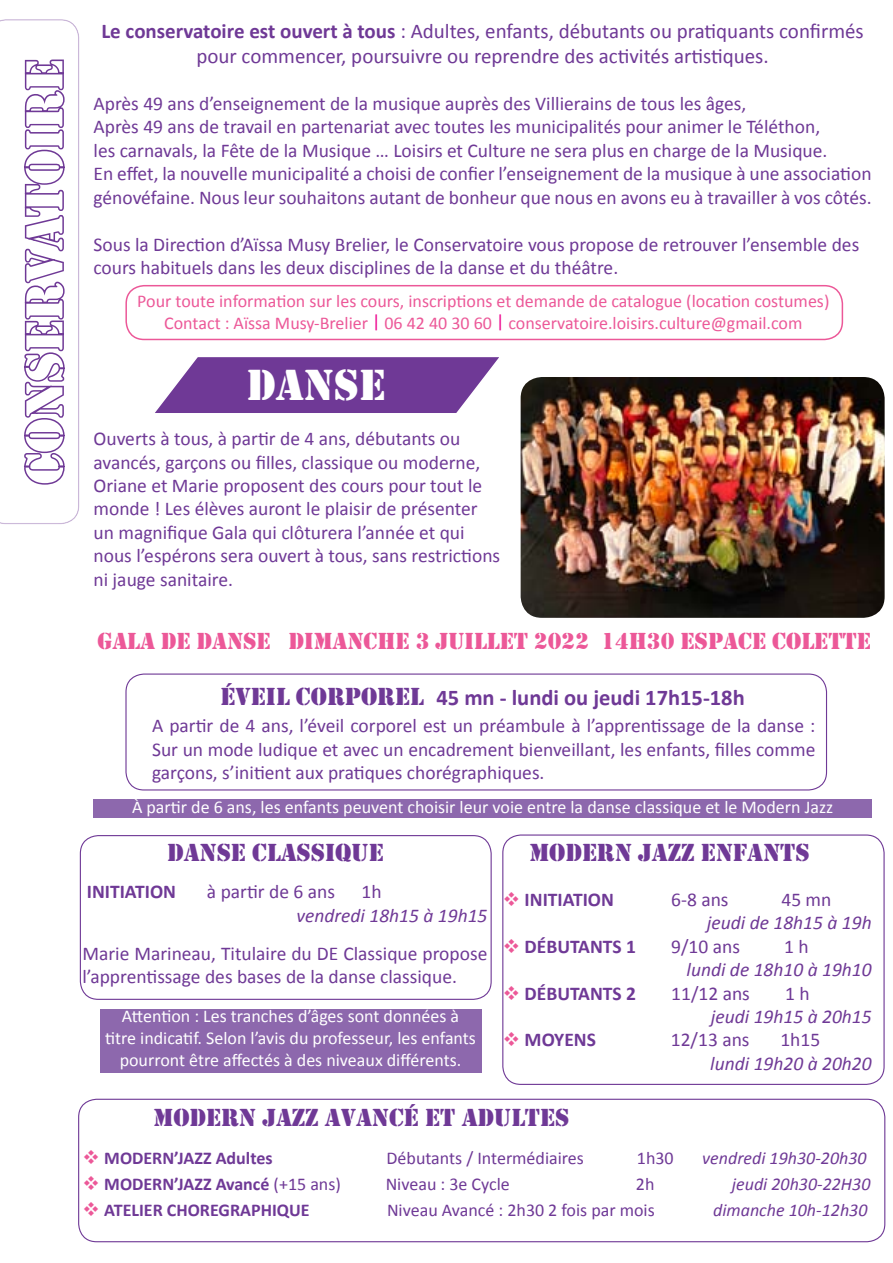
<style>
.page{position:relative;width:893px;height:1263px;background:#fff}
.page>*{position:absolute;margin:0;border:0;box-sizing:border-box;transform-origin:0 0}
.t1{font:54px "Stencil";color:#fff}
.t2{font:45px "Stencil";color:#fff}
.t3{font:25.5px "Stencil";color:#6f3996}
.t4{font:24px "Stencil";color:#ec5898}
.t5{font:700 22.5px "Calibri";color:#6f3996}
.t6{font:21px/25.2px "Calibri";color:#6f3996;text-align:center}
.t7{font:19.5px/23.4px "Calibri";color:#6f3996}
.t8{font:italic 19.5px "Calibri";color:#6f3996}
.t9{font:700 19.5px "Calibri";color:#6f3996}
.t10{font:18px/21.6px "Calibri";color:#fff;text-align:center}
.t11{font:18px/21.6px "Calibri";color:#ec5898;text-align:center}
.t12{font:18px "Calibri";color:#6f3996}
.t13{font:700 18px "Calibri";color:#6f3996}
.t14{font:italic 18px "Calibri";color:#6f3996}
.s1{font-weight:700}
.s2{color:#ec008c}
.s3{font-family:"Stencil";font-weight:400;font-size:25.5px}
.s4{color:#ec5898}
.s5{font-weight:400}
</style>
<div class="page">
<svg style="left:155px;top:357px;width:344px;height:56px;background:#8151a3"></svg>
<div style="left:94px;top:799px;width:778px;height:18px;background:#8d68ad"></div>
<div style="left:100px;top:1009px;width:381px;height:64px;background:#8d68ad"></div>
<div style="left:80px;top:835px;width:412px;height:165px;border:1px solid #6f3996;border-radius:18px"></div>
<div style="left:502px;top:834px;width:383px;height:251px;border:1px solid #6f3996;border-radius:18px"></div>
<div style="left:78px;top:1099px;width:807px;height:143px;border:1px solid #6f3996;border-radius:18px"></div>
<div style="left:125px;top:673px;width:702px;height:117px;border:1px solid #6f3996;border-radius:18px"></div>
<div style="left:125px;top:285px;width:718px;height:55px;border:2px solid #ec5898;border-radius:18px"></div>
<svg style="left:0;top:19px;width:79px;height:505px"></svg>
<img style="left:521px;top:377px;width:364px;height:241px">
<h1 class="t1" style="left:13px;top:484px;width:424px;rotate:-90deg">CONSERVATOIRE</h1>
<p class="t6" style="left:101px;top:18px;width:764px"><span class="s1">Le conservatoire est ouvert à tous</span> : Adultes, enfants, débutants ou pratiquants confirmés pour commencer, poursuivre ou reprendre des activités artistiques.</p>
<p class="t7" style="left:94px;top:91px;width:780px">Après 49 ans d’enseignement de la musique auprès des Villierains de tous les âges,<br>Après 49 ans de travail en partenariat avec toutes les municipalités pour animer le Téléthon,<br>les carnavals, la Fête de la Musique … Loisirs et Culture ne sera plus en charge de la Musique.<br>En effet, la nouvelle municipalité a choisi de confier l’enseignement de la musique à une association génovéfaine. Nous leur souhaitons autant de bonheur que nous en avons eu à travailler à vos côtés.</p>
<p class="t7" style="left:94px;top:232px;width:767px">Sous la Direction d’Aïssa Musy Brelier, le Conservatoire vous propose de retrouver l’ensemble des cours habituels dans les deux disciplines de la danse et du théâtre.</p>
<p class="t11" style="left:137px;top:290px;width:694px">Pour toute information sur les cours, inscriptions et demande de catalogue (location costumes)<br>Contact : Aïssa Musy-Brelier <span class="s2">|</span> 06 42 40 30 60 <span class="s2">|</span> conservatoire.loisirs.culture@gmail.com</p>
<h2 class="t2" style="left:247px;top:359px;width:140px">DANSE</h2>
<p class="t7" style="left:94px;top:426px;width:408px">Ouverts à tous, à partir de 4 ans, débutants ou avancés, garçons ou filles, classique ou moderne, Oriane et Marie proposent des cours pour tout le monde ! Les élèves auront le plaisir de présenter un magnifique Gala qui clôturera l’année et qui nous l’espérons sera ouvert à tous, sans restrictions ni jauge sanitaire.</p>
<p class="t4" style="left:98px;top:627px;width:775px">GALA DE DANSE DIMANCHE 3 JUILLET 2022 14H30 ESPACE COLETTE</p>
<p class="t5" style="left:221px;top:681px;width:526px"><span class="s3">ÉVEIL CORPOREL</span> 45 mn - lundi ou jeudi 17h15-18h</p>
<p class="t7" style="left:152px;top:713px;width:665px;text-align:justify">A partir de 4 ans, l’éveil corporel est un préambule à l’apprentissage de la danse :<br>Sur un mode ludique et avec un encadrement bienveillant, les enfants, filles comme garçons, s’initient aux pratiques chorégraphiques.</p>
<p class="t10" style="left:132px;top:796px;width:703px">À partir de 6 ans, les enfants peuvent choisir leur voie entre la danse classique et le Modern Jazz</p>
<h3 class="t3" style="left:167px;top:838px;width:218px">DANSE CLASSIQUE</h3>
<h3 class="t3" style="left:529px;top:838px;width:282px">MODERN JAZZ ENFANTS</h3>
<p class="t9" style="left:503px;top:886px;width:113px"><span class="s4">❖</span> INITIATION</p>
<p class="t7" style="left:671px;top:887px;width:59px">6-8 ans</p>
<p class="t7" style="left:781px;top:887px;width:51px">45 mn</p>
<p class="t8" style="left:707px;top:909px;width:166px">jeudi de 18h15 à 19h</p>
<p class="t9" style="left:503px;top:932px;width:135px"><span class="s4">❖</span> DÉBUTANTS 1</p>
<p class="t7" style="left:671px;top:934px;width:70px">9/10 ans</p>
<p class="t7" style="left:784px;top:934px;width:26px">1 h</p>
<p class="t8" style="left:687px;top:956px;width:187px">lundi de 18h10 à 19h10</p>
<p class="t9" style="left:503px;top:979px;width:135px"><span class="s4">❖</span> DÉBUTANTS 2</p>
<p class="t7" style="left:671px;top:981px;width:80px">11/12 ans</p>
<p class="t7" style="left:785px;top:981px;width:26px">1 h</p>
<p class="t8" style="left:711px;top:1003px;width:162px">jeudi 19h15 à 20h15</p>
<p class="t9" style="left:503px;top:1026px;width:95px"><span class="s4">❖</span> MOYENS</p>
<p class="t7" style="left:671px;top:1028px;width:80px">12/13 ans</p>
<p class="t7" style="left:780px;top:1028px;width:41px">1h15</p>
<p class="t8" style="left:710px;top:1050px;width:163px">lundi 19h20 à 20h20</p>
<p class="t9" style="left:87px;top:878px;width:91px">INITIATION</p>
<p class="t7" style="left:207px;top:880px;width:130px">à partir de 6 ans</p>
<p class="t7" style="left:361px;top:880px;width:22px">1h</p>
<p class="t8" style="left:296px;top:902px;width:192px">vendredi 18h15 à 19h15</p>
<p class="t7" style="left:82px;top:941px;width:406px">Marie Marineau, Titulaire du DE Classique propose l’apprentissage des bases de la danse classique.</p>
<p class="t10" style="left:105px;top:1005px;width:372px">Attention : Les tranches d’âges sont données à titre indicatif. Selon l’avis du professeur, les enfants pourront être affectés à des niveaux différents.</p>
<h3 class="t3" style="left:153px;top:1103px;width:188px">MODERN JAZZ AVANCÉ</h3>
<h3 class="t3" style="left:425px;top:1103px;width:53px">ET ADULTES</h3>
<p class="t13" style="left:82px;top:1145px;width:192px"><span class="s4">❖</span> MODERN’JAZZ Adultes</p>
<p class="t12" style="left:386px;top:1145px;width:199px">Débutants / Intermédiaires</p>
<p class="t12" style="left:637px;top:1145px;width:38px">1h30</p>
<p class="t14" style="left:702px;top:1145px;width:166px">vendredi 19h30-20h30</p>
<p class="t13" style="left:82px;top:1171px;width:260px"><span class="s4">❖</span> MODERN’JAZZ Avancé <span class="s5">(+15 ans)</span></p>
<p class="t12" style="left:386px;top:1171px;width:126px">Niveau : 3e Cycle</p>
<p class="t12" style="left:636px;top:1171px;width:20px">2h</p>
<p class="t14" style="left:732px;top:1171px;width:140px">jeudi 20h30-22H30</p>
<p class="t13" style="left:82px;top:1198px;width:229px"><span class="s4">❖</span> ATELIER CHOREGRAPHIQUE</p>
<p class="t12" style="left:387px;top:1198px;width:269px">Niveau Avancé : 2h30 2 fois par mois</p>
<p class="t14" style="left:713px;top:1198px;width:156px">dimanche 10h-12h30</p>
</div>
